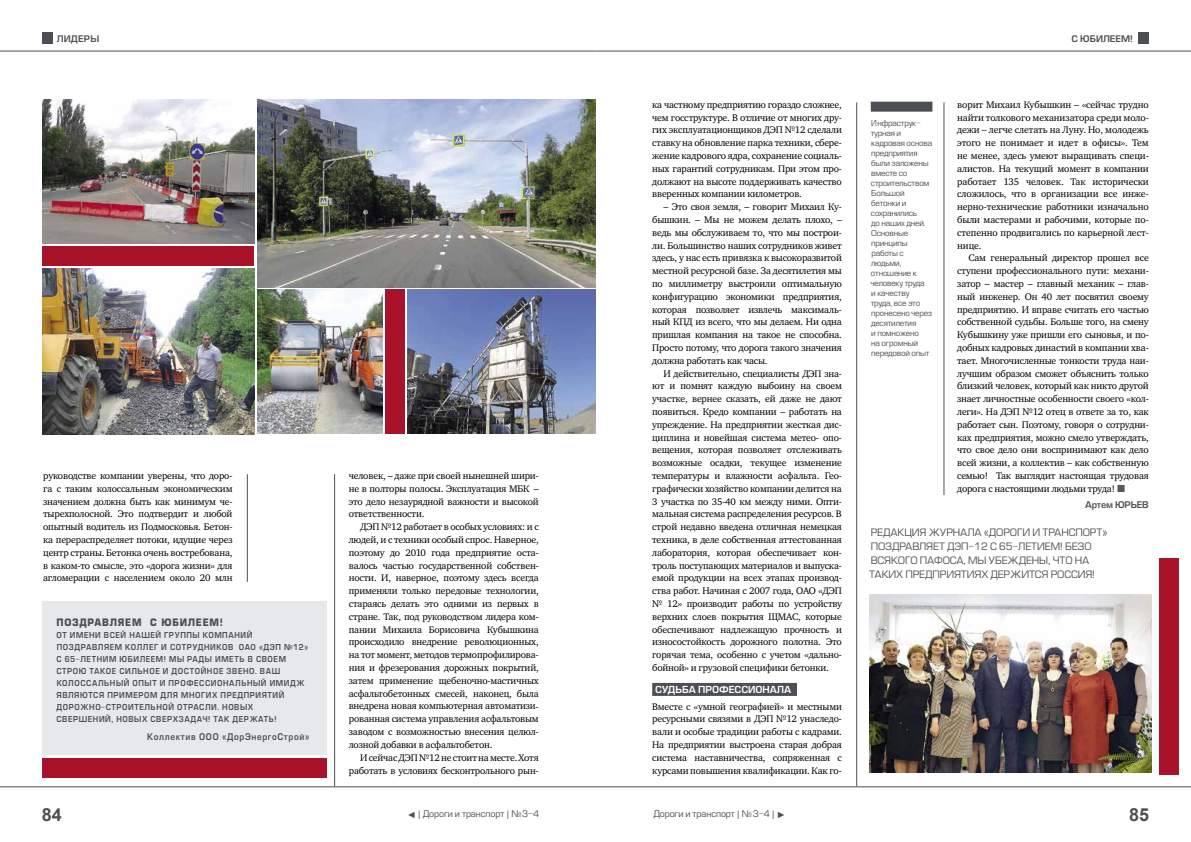
<style>
.page{position:relative;width:1191px;height:842px;background:#fff}
.page>*{position:absolute;margin:0;border:0;box-sizing:border-box;transform-origin:0 0}
.t1{font:700 18px "Arial";color:#4c5054}
.t2{font:10px/14px "Europe";letter-spacing:-.01em;color:#4c5054}
.t3{font:700 10px "Europe";letter-spacing:.08em;color:#4c5054;scale:.9 1}
.t4{font:9.8px/12.8px "Charter C";letter-spacing:-.02em;color:#000;text-align:justify}
.t5{font:9.5px "Europe Demi";letter-spacing:-.01em;color:#fff}
.t6{font:9px "Europe Demi";letter-spacing:.08em;color:#4c5054;scale:.9 1}
.t7{font:9px "Europe Demi";letter-spacing:-.025em;color:#4c5054}
.t8{font:8.9px "Europe";letter-spacing:-.01em;color:#4c5054}
.t9{font:8.9px "Europe Demi";color:#4c5054}
.t10{font:8px/12px "Europe Demi";letter-spacing:.08em;color:#4c5054;scale:.9 1}
.t11{font:8px/10px "Europe";letter-spacing:-.025em;color:#4c5054;scale:.9 1}
.s1{font-family:"Arial"}
</style>
<div class="page">
<hr style="left:247px;top:474px;width:1px;height:108px;background:#4c5054">
<hr style="left:856px;top:102px;width:1px;height:684px;background:#4c5054">
<hr style="left:943px;top:102px;width:1px;height:393px;background:#4c5054">
<hr style="left:334px;top:474px;width:1px;height:312px;background:#4c5054">
<div style="left:652px;top:683px;width:145px;height:13px;background:#4c5054"></div>
<img style="left:258px;top:290px;width:124px;height:144px">
<img style="left:407px;top:290px;width:188px;height:144px">
<img style="left:43px;top:99px;width:211px;height:144px">
<img style="left:258px;top:99px;width:337px;height:188px">
<img style="left:43px;top:268px;width:211px;height:166px">
<div style="left:385px;top:290px;width:19px;height:144px;background:#a9132a"></div>
<div style="left:43px;top:246px;width:211px;height:20px;background:#a9132a"></div>
<div style="left:1159px;top:558px;width:19px;height:216px;background:#a9132a"></div>
<hr style="left:0;top:786px;width:1191px;height:1px;background:#4c5054">
<div style="left:42px;top:759px;width:284px;height:19px;background:#a9132a"></div>
<img style="left:869px;top:594px;width:282px;height:178px">
<div style="left:42px;top:601px;width:284px;height:153px;background:#e6e8e9"></div>
<div style="left:1138px;top:32px;width:10px;height:12px;background:#4c5054"></div>
<div style="left:42px;top:32px;width:11px;height:12px;background:#4c5054"></div>
<hr style="left:0;top:51px;width:595px;height:1px;background:#4c5054">
<hr style="left:595px;top:51px;width:596px;height:1px;background:#4c5054">
<div style="left:870px;top:102px;width:62px;height:10px;background:#4c5054"></div>
<p class="t9" style="left:57px;top:33px;width:44px">ЛИДЕРЫ</p>
<p class="t9" style="left:1071px;top:33px;width:63px">С ЮБИЛЕЕМ!</p>
<p class="t4" style="left:43px;top:469px;width:191px">руководстве компании уверены, что доро&shy;га с таким колоссальным экономическим значением должна быть как минимум че&shy;тырехполосной. Это подтвердит и любой опытный водитель из Подмосковья. Бетон&shy;ка перераспределяет потоки, идущие через центр страны. Бетонка очень востребована, в каком-то смысле, это «дорога жизни» для агломерации с населением около 20 млн</p>
<p class="t3" style="left:57px;top:616px;width:186px">ПОЗДРАВЛЯЕМ С ЮБИЛЕЕМ!</p>
<p class="t10" style="left:56px;top:629px;width:281px">ОТ ИМЕНИ ВСЕЙ НАШЕЙ ГРУППЫ КОМПАНИЙ ПОЗДРАВЛЯЕМ КОЛЛЕГ И СОТРУДНИКОВ ОАО «ДЭП №12» С 65-ЛЕТНИМ ЮБИЛЕЕМ! МЫ РАДЫ ИМЕТЬ В СВОЕМ СТРОЮ ТАКОЕ СИЛЬНОЕ И ДОСТОЙНОЕ ЗВЕНО. ВАШ КОЛОССАЛЬНЫЙ ОПЫТ И ПРОФЕССИОНАЛЬНЫЙ ИМИДЖ ЯВЛЯЮТСЯ ПРИМЕРОМ ДЛЯ МНОГИХ ПРЕДПРИЯТИЙ ДОРОЖНО-СТРОИТЕЛЬНОЙ ОТРАСЛИ. НОВЫХ СВЕРШЕНИЙ, НОВЫХ СВЕРХЗАДАЧ! ТАК ДЕРЖАТЬ!</p>
<p class="t6" style="left:147px;top:731px;width:181px">Коллектив ООО «ДорЭнергоСтрой»</p>
<p class="t4" style="left:349px;top:469px;width:191px">человек, – даже при своей нынешней шири&shy;не в полторы полосы. Эксплуатация МБК – это дело незаурядной важности и высокой ответственности.</p>
<p class="t4" style="left:349px;top:521px;width:191px;text-indent:11px">ДЭП №12 работает в особых условиях: и с людей, и с техники особый спрос. Наверное, поэтому до 2010 года предприятие оста&shy;валось частью государственной собствен&shy;ности. И, наверное, поэтому здесь всегда применяли только передовые технологии, стараясь делать это одними из первых в стране. Так, под руководством лидера ком&shy;пании Михаила Борисовича Кубышкина происходило внедрение революционных, на тот момент, методов термопрофилирова&shy;ния и фрезерования дорожных покрытий, затем применение щебеночно-мастичных асфальтобетонных смесей, наконец, была внедрена новая компьютерная автоматизи&shy;рованная система управления асфальтовым заводом с возможностью внесения целюл&shy;лозной добавки в асфальтобетон.</p>
<p class="t4" style="left:349px;top:751px;width:191px;text-align:right">И сейчас ДЭП №12 не стоит на месте. Хотя работать в условиях бесконтрольного рын-</p>
<p class="t4" style="left:652px;top:98px;width:191px">ка частному предприятию гораздо сложнее, чем госструктуре. В отличие от многих дру&shy;гих эксплуатационщиков ДЭП №12 сделали ставку на обновление парка техники, сбере&shy;жение кадрового ядра, сохранение социаль&shy;ных гарантий сотрудникам. При этом про&shy;должают на высоте поддерживать качество вверенных компании километров.</p>
<p class="t4" style="left:652px;top:201px;width:191px;text-indent:11px">– Это своя земля, – говорит Михаил Ку&shy;бышкин. – Мы не можем делать плохо, – ведь мы обслуживаем то, что мы построи&shy;ли. Большинство наших сотрудников живет здесь, у нас есть привязка к высокоразвитой местной ресурсной базе. За десятилетия мы по миллиметру выстроили оптимальную конфигурацию экономики предприятия, которая позволяет извлечь максималь&shy;ный КПД из всего, что мы делаем. Ни одна пришлая компания на такое не способна.<br>Просто потому, что дорога такого значения должна работать как часы.</p>
<p class="t4" style="left:652px;top:367px;width:191px;text-indent:11px">И действительно, специалисты ДЭП зна&shy;ют и помнят каждую выбоину на своем участке, вернее сказать, ей даже не дают появиться. Кредо компании – работать на упреждение. На предприятии жесткая дис&shy;циплина и новейшая система метео- опо&shy;вещения, которая позволяет отслеживать возможные осадки, текущее изменение температуры и влажности асфальта. Гео&shy;графически хозяйство компании делится на 3 участка по 35-40 км между ними. Опти&shy;мальная система распределения ресурсов. В строй недавно введена отличная немецкая техника, в деле собственная аттестованная лаборатория, которая обеспечивает кон&shy;троль поступающих материалов и выпуска&shy;емой продукции на всех этапах производ&shy;ства работ. Начиная с 2007 года, ОАО «ДЭП № 12» производит работы по устройству верхних слоев покрытия ЩМАС, которые обеспечивают надлежащую прочность и износостойкость дорожного полотна. Это горячая тема, особенно с учетом «дально&shy;бойной» и грузовой специфики бетонки.</p>
<p class="t5" style="left:655px;top:684px;width:138px">СУДЬБА ПРОФЕССИОНАЛА</p>
<p class="t4" style="left:652px;top:700px;width:191px">Вместе с «умной географией» и местными ресурсными связями в ДЭП №12 унаследо&shy;вали и особые традиции работы с кадрами.<br>На предприятии выстроена старая добрая система наставничества, сопряженная с курсами повышения квалификации. Как го-</p>
<p class="t11" style="left:870px;top:118px;width:70px">Инфраструк&shy;турная и кадровая основа предприятия были заложены вместе со строительством<br>Большой бетонки и сохранились<br>до наших дней.<br>Основные принципы работы с людьми, отношение к человеку труда<br>и качеству<br>труда, все это пронесено через десятилетия<br>и помножено<br>на огромный передовой опыт</p>
<p class="t4" style="left:957px;top:98px;width:193px">ворит Михаил Кубышкин – «сейчас трудно найти толкового механизатора среди моло&shy;дежи – легче слетать на Луну. Но, молодежь этого не понимает и идет в офисы». Тем не менее, здесь умеют выращивать специ&shy;алистов. На текущий момент в компании работает 135 человек. Так исторически сложилось, что в организации все инже&shy;нерно-технические работники изначально были мастерами и рабочими, которые по&shy;степенно продвигались по карьерной лест&shy;нице.</p>
<p class="t4" style="left:957px;top:252px;width:193px;text-indent:11px">Сам генеральный директор прошел все ступени профессионального пути: механи&shy;затор – мастер – главный механик – глав&shy;ный инженер. Он 40 лет посвятил своему предприятию. И вправе считать его частью собственной судьбы. Больше того, на смену Кубышкину уже пришли его сыновья, и по&shy;добных кадровых династий в компании хва&shy;тает. Многочисленные тонкости труда наи&shy;лучшим образом сможет объяснить только близкий человек, который как никто другой знает личностные особенности своего «кол&shy;леги». На ДЭП №12 отец в ответе за то, как работает сын. Поэтому, говоря о сотрудни&shy;ках предприятия, можно смело утверждать, что свое дело они воспринимают как дело всей жизни, а коллектив – как собственную семью! Так выглядит настоящая трудовая дорога с настоящими людьми труда!</p>
<p class="t7" style="left:1085px;top:499px;width:65px">Артем ЮРЬЕВ</p>
<p class="t2" style="left:869px;top:526px;width:240px">РЕДАКЦИЯ ЖУРНАЛА «ДОРОГИ И ТРАНСПОРТ» ПОЗДРАВЛЯЕТ ДЭП-12 С 65-ЛЕТИЕМ! БЕЗО ВСЯКОГО ПАФОСА, МЫ УБЕЖДЕНЫ, ЧТО НА ТАКИХ ПРЕДПРИЯТИЯХ ДЕРЖИТСЯ РОССИЯ!</p>
<h1 class="t1" style="left:42px;top:803px;width:21px">84</h1>
<p class="t8" style="left:407px;top:809px;width:134px"><span class="s1">◄ |</span> Дороги и транспорт <span class="s1">|</span> №3-4</p>
<p class="t8" style="left:653px;top:809px;width:134px">Дороги и транспорт <span class="s1">|</span> №3-4 <span class="s1">| ►</span></p>
<h1 class="t1" style="left:1129px;top:803px;width:21px">85</h1>
</div>
